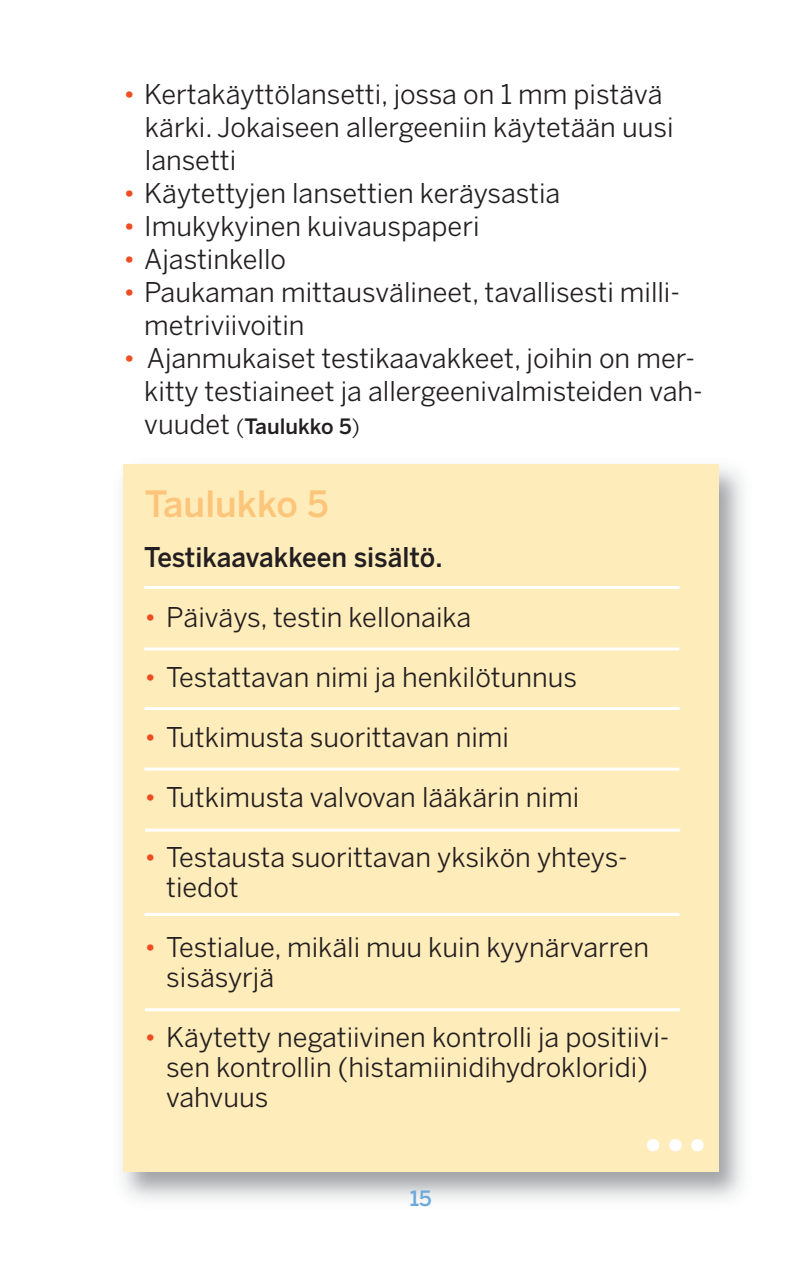
<style>
.page{position:relative;width:802px;height:1262px;background:#fff}
.page>*{position:absolute;margin:0;border:0;box-sizing:border-box;transform-origin:0 0}
.t1{font:500 48px "Benton Sans";color:#fff}
.t2{font:500 36px "Benton Sans";color:#fdc57a}
.t3{font:27px/33px "Benton Sans";color:#231f20}
.t4{font:500 27px "Benton Sans";color:#231f20;scale:.96 1}
.t5{font:500 21px "Benton Sans";color:#231f20}
.t6{font:500 21px "Benton Sans";color:#6ea9dc}
.s1{color:#f04c23}
.s2{font-weight:400;font-size:27px}
.s3{font-weight:400}
</style>
<div class="page">
<img style="left:122px;top:464px;width:621px;height:736px">
<div style="left:123px;top:464px;width:595px;height:707px;background:#ffecbb"></div>
<hr style="left:144px;top:586px;width:535px;height:3px;background:#fff">
<hr style="left:144px;top:647px;width:535px;height:3px;background:#fff">
<hr style="left:144px;top:707px;width:535px;height:3px;background:#fff">
<hr style="left:144px;top:767px;width:535px;height:3px;background:#fff">
<hr style="left:145px;top:828px;width:535px;height:3px;background:#fff">
<hr style="left:144px;top:912px;width:535px;height:3px;background:#fff">
<hr style="left:145px;top:1007px;width:534px;height:3px;background:#fff">
<p class="t3" style="left:145px;top:80px;width:530px;text-indent:-22px"><span class="s1">•</span> Kertakäyttölansetti, jossa on 1 mm pistävä kärki. Jokaiseen allergeeniin käytetään uusi lansetti</p>
<p class="t3" style="left:123px;top:179px;width:438px"><span class="s1">•</span> Käytettyjen lansettien keräysastia</p>
<p class="t3" style="left:123px;top:212px;width:358px"><span class="s1">•</span> Imukykyinen kuivauspaperi</p>
<p class="t3" style="left:123px;top:245px;width:165px"><span class="s1">•</span> Ajastinkello</p>
<p class="t3" style="left:144px;top:278px;width:537px;text-indent:-21px"><span class="s1">•</span> Paukaman mittausvälineet, tavallisesti milli&shy;metriviivoitin</p>
<p class="t3" style="left:123px;top:344px;width:581px;text-align:right"><span class="s1">•</span> Ajanmukaiset testikaavakkeet, joihin on mer&shy;kitty testiaineet ja allergeenivalmisteiden vah-</p>
<p class="t5" style="left:144px;top:418px;width:217px"><span class="s2">vuudet</span> <span class="s3">(</span>Taulukko 5<span class="s3">)</span></p>
<h2 class="t2" style="left:145px;top:490px;width:185px">Taulukko 5</h2>
<p class="t4" style="left:144px;top:546px;width:312px">Testikaavakkeen sisältö.</p>
<p class="t3" style="left:144px;top:603px;width:328px"><span class="s1">•</span> Päiväys, testin kellonaika</p>
<p class="t3" style="left:144px;top:663px;width:434px"><span class="s1">•</span> Testattavan nimi ja henkilötunnus</p>
<p class="t3" style="left:144px;top:723px;width:366px"><span class="s1">•</span> Tutkimusta suorittavan nimi</p>
<p class="t3" style="left:144px;top:783px;width:436px"><span class="s1">•</span> Tutkimusta valvovan lääkärin nimi</p>
<p class="t3" style="left:166px;top:844px;width:463px;line-height:30px;text-indent:-22px"><span class="s1">•</span> Testausta suorittavan yksikön yhteys&shy;tiedot</p>
<p class="t3" style="left:166px;top:934px;width:484px;line-height:30px;text-indent:-22px"><span class="s1">•</span> Testialue, mikäli muu kuin kyynärvarren sisäsyrjä</p>
<p class="t3" style="left:166px;top:1024px;width:504px;line-height:30px;text-indent:-22px"><span class="s1">•</span> Käytetty negatiivinen kontrolli ja positiivi&shy;sen kontrollin (histamiinidihydrokloridi) vahvuus</p>
<h1 class="t1" style="left:642px;top:1125px;width:68px">•••</h1>
<p class="t6" style="left:410px;top:1190px;width:23px">15</p>
</div>
